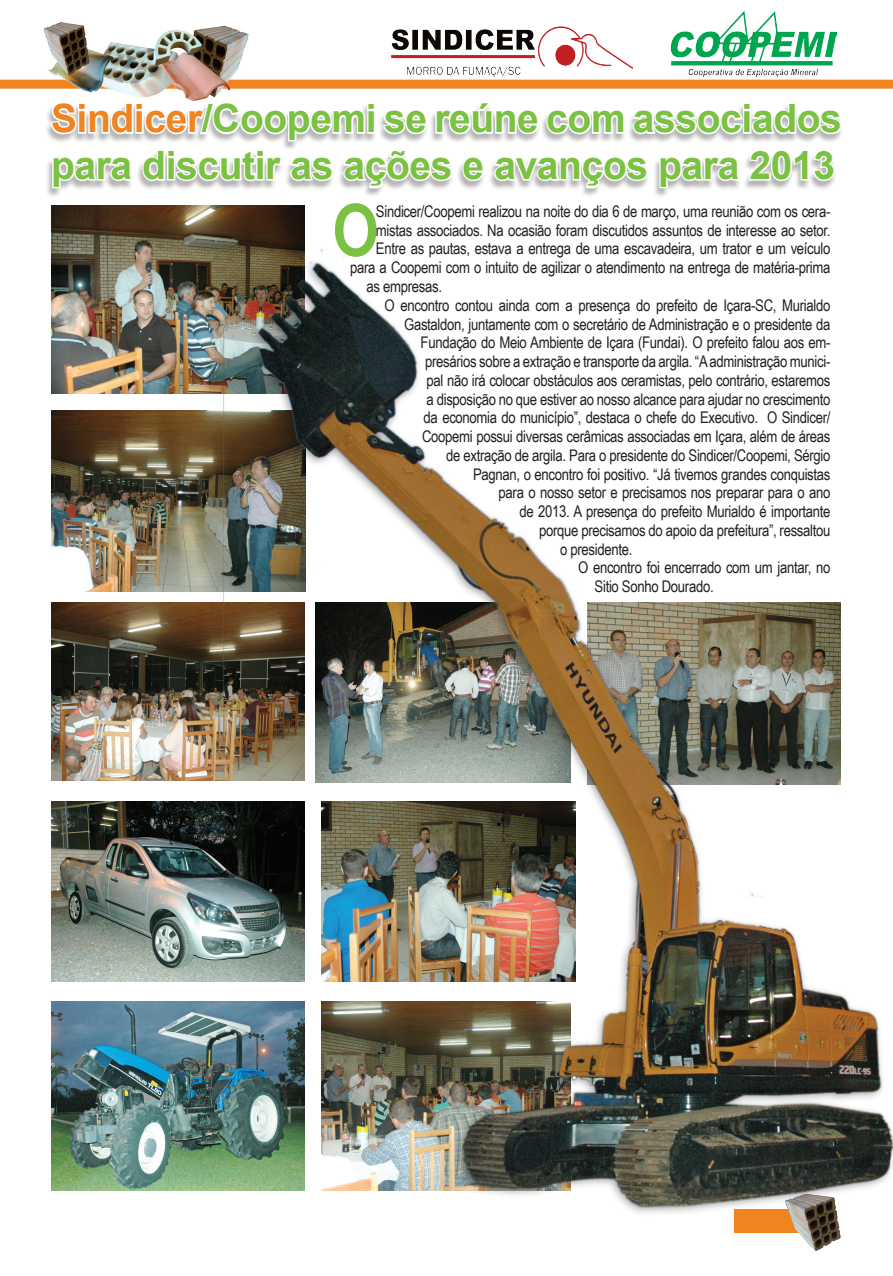
<style>
.page{position:relative;width:893px;height:1276px;background:#fff}
.page>*{position:absolute;margin:0;border:0;box-sizing:border-box;transform-origin:0 0}
.t1{font:68.4px "Arial Narrow";color:#7bc142}
.t2{font:700 39px/46.8px "Arial";letter-spacing:-.01em;color:#7bc142}
.t3{font:16.05px/18.8px "Arial Narrow";letter-spacing:-.02em;color:#231f20}
.s1{color:#ef8421}
</style>
<div class="page">
<div style="left:0;top:80px;width:893px;height:9px;background:#ef8421"></div>
<img style="left:41px;top:22px;width:211px;height:78px">
<img style="left:391px;top:26px;width:242px;height:50px">
<img style="left:670px;top:10px;width:166px;height:67px">
<svg style="left:49px;top:100px;width:793px;height:90px"></svg>
<img style="left:51px;top:603px;width:162px;height:177px">
<img style="left:51px;top:206px;width:254px;height:187px">
<img style="left:51px;top:1001px;width:162px;height:190px">
<img style="left:51px;top:411px;width:162px;height:180px">
<img style="left:51px;top:801px;width:162px;height:181px">
<div style="left:213px;top:239px;width:680px;height:1011px;background:#231f20;opacity:.4"></div>
<img style="left:223px;top:244px;width:670px;height:989px">
<img style="left:322px;top:801px;width:253px;height:181px">
<svg style="left:333px;top:203px;width:45px;height:55px"></svg>
<p class="t2" style="left:51px;top:96px;width:792px"><span class="s1">Sindicer</span>/Coopemi se reúne com associados para discutir as ações e avanços para 2013</p>
<p class="t1" style="left:334px;top:180px;width:45px">O</p>
<p class="t3" style="left:376px;top:201px;width:456px">Sindicer/Coopemi realizou na noite do dia 6 de março, uma reunião com os cera-</p>
<p class="t3" style="left:376px;top:220px;width:456px">mistas associados. Na ocasião foram discutidos assuntos de interesse ao setor.</p>
<p class="t3" style="left:376px;top:239px;width:456px">Entre as pautas, estava a entrega de uma escavadeira, um trator e um veículo</p>
<p class="t3" style="left:350px;top:258px;width:482px">para a Coopemi com o intuito de agilizar o atendimento na entrega de matéria-prima</p>
<p class="t3" style="left:367px;top:276px;width:77px">as empresas.</p>
<p class="t3" style="left:385px;top:295px;width:447px">O encontro contou ainda com a presença do prefeito de Içara-SC, Murialdo</p>
<p class="t3" style="left:404px;top:314px;width:428px">Gastaldon, juntamente com o secretário de Administração e o presidente da</p>
<p class="t3" style="left:421px;top:333px;width:411px">Fundação do Meio Ambiente de Içara (Fundai). O prefeito falou aos em-</p>
<p class="t3" style="left:425px;top:351px;width:407px">presários sobre a extração e transporte da argila. “A administração munici-</p>
<p class="t3" style="left:427px;top:370px;width:405px">pal não irá colocar obstáculos aos ceramistas, pelo contrário, estaremos</p>
<p class="t3" style="left:427px;top:389px;width:405px">a disposição no que estiver ao nosso alcance para ajudar no crescimento</p>
<p class="t3" style="left:424px;top:408px;width:408px">da economia do município”, destaca o chefe do Executivo. O Sindicer/</p>
<p class="t3" style="left:422px;top:426px;width:410px">Coopemi possui diversas cerâmicas associadas em Içara, além de áreas</p>
<p class="t3" style="left:446px;top:445px;width:386px">de extração de argila. Para o presidente do Sindicer/Coopemi, Sérgio</p>
<p class="t3" style="left:473px;top:464px;width:359px">Pagnan, o encontro foi positivo. “Já tivemos grandes conquistas</p>
<p class="t3" style="left:499px;top:483px;width:333px">para o nosso setor e precisamos nos preparar para o ano</p>
<p class="t3" style="left:520px;top:501px;width:312px">de 2013. A presença do prefeito Murialdo é importante</p>
<p class="t3" style="left:539px;top:520px;width:293px">porque precisamos do apoio da prefeitura”, ressaltou</p>
<p class="t3" style="left:560px;top:539px;width:74px">o presidente.</p>
<p class="t3" style="left:595px;top:558px;width:237px;text-indent:-16px">O encontro foi encerrado com um jantar, no<br>Sitio Sonho Dourado.</p>
</div>
